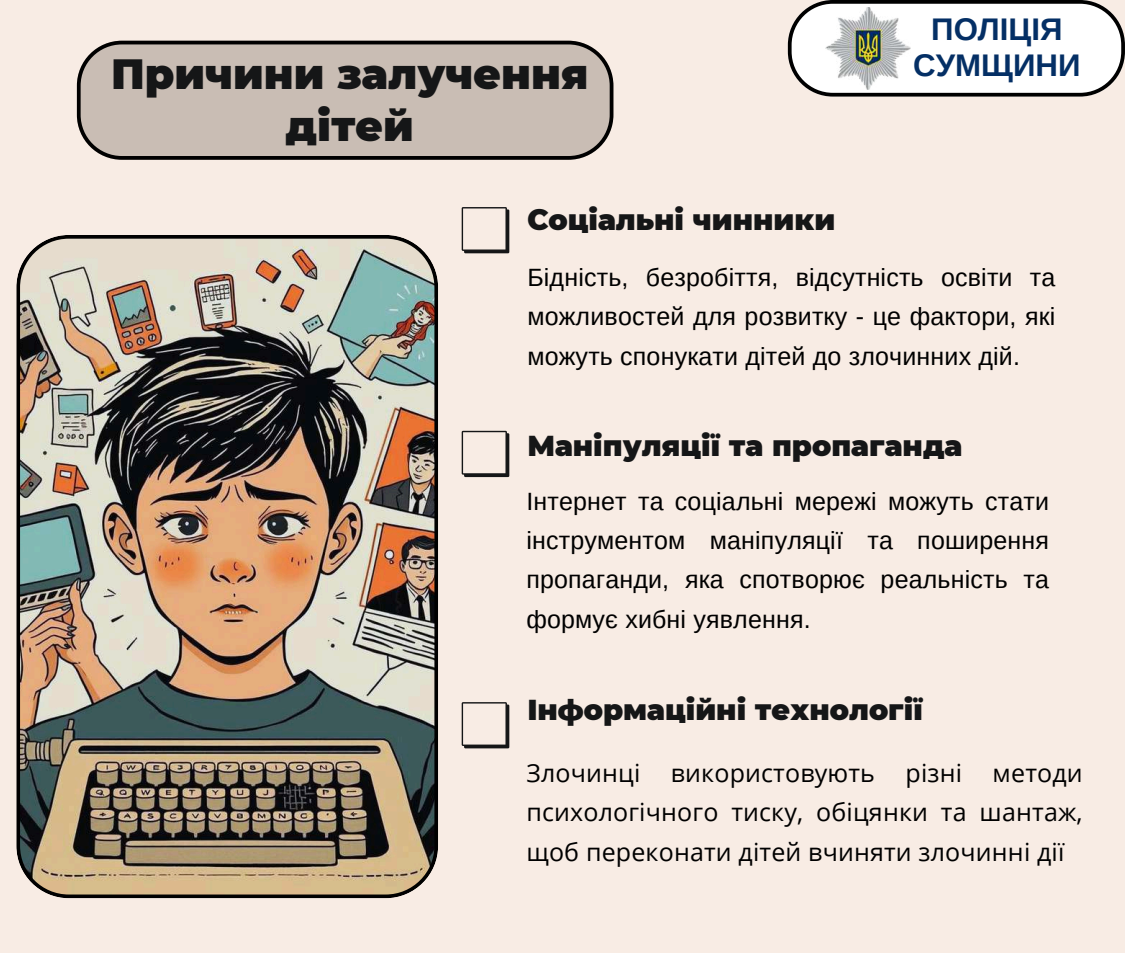
<style>
.page{position:relative;width:1125px;height:953px;background:#fff}
.page>*{position:absolute;margin:0;border:0;box-sizing:border-box;transform-origin:0 0}
.t1{font:900 42.25px "Montserrat";color:#151617}
.t2{font:700 31.25px "Arimo";color:#042f65}
.t3{font:900 28.75px "Montserrat";color:#151617}
.t4{font:25px/39.4px "Arimo";letter-spacing:.005em;color:#000;text-align:justify}
.t5{font:25px/39.4px "Open Sans";letter-spacing:.01em;color:#000;text-align:justify}
</style>
<div class="page">
<div style="left:0;top:0;width:1125px;height:952px;background:#f8ece4"></div>
<img style="left:16px;top:235px;width:422px;height:663px">
<svg style="left:462px;top:207px;width:47px;height:46px"></svg>
<svg style="left:788px;top:0;width:337px;height:97px"></svg>
<img style="left:826px;top:7px;width:85px;height:82px">
<svg style="left:77px;top:41px;width:536px;height:119px"></svg>
<svg style="left:462px;top:431px;width:47px;height:46px"></svg>
<svg style="left:462px;top:702px;width:47px;height:46px"></svg>
<p class="t2" style="left:931px;top:12px;width:133px">ПОЛІЦІЯ</p>
<h1 class="t1" style="left:111px;top:48px;width:479px">Причини залучення</h1>
<p class="t2" style="left:913px;top:48px;width:169px">СУМЩИНИ</p>
<h1 class="t1" style="left:286px;top:100px;width:130px">дітей</h1>
<p class="t3" style="left:527px;top:202px;width:310px">Соціальні чинники</p>
<p class="t4" style="left:527px;top:257px;width:530px">Бідність, безробіття, відсутність освіти та можливостей для розвитку - це фактори, які можуть спонукати дітей до злочинних дій.</p>
<p class="t3" style="left:527px;top:427px;width:436px">Маніпуляції та пропаганда</p>
<p class="t4" style="left:526px;top:481px;width:524px">Інтернет та соціальні мережі можуть стати інструментом маніпуляції та поширення пропаганди, яка спотворює реальність та формує хибні уявлення.</p>
<p class="t3" style="left:527px;top:692px;width:397px">Інформаційні технології</p>
<p class="t5" style="left:526px;top:752px;width:558px">Злочинці використовують різні методи психологічного тиску, обіцянки та шантаж, щоб переконати дітей вчиняти злочинні дії</p>
</div>
